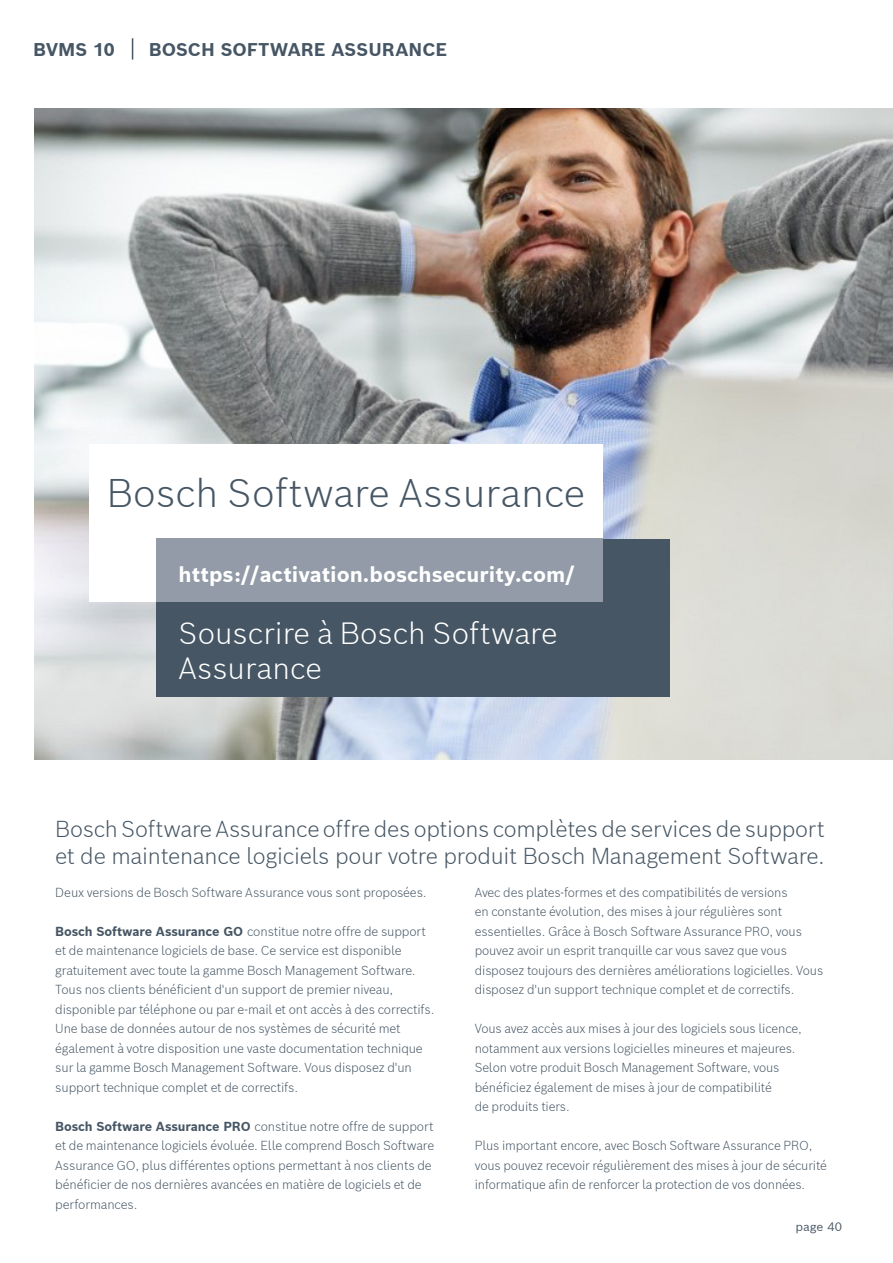
<style>
.page{position:relative;width:893px;height:1263px;background:#fff}
.page>*{position:absolute;margin:0;border:0;box-sizing:border-box;transform-origin:0 0}
.t1{font:300 39px "Bosch Sans";color:#465664}
.t2{font:300 30px/34.5px "Bosch Sans";color:#fff}
.t3{font:300 22.5px/27px "Bosch Sans";letter-spacing:-.01em;color:#465664}
.t4{font:700 21px "Bosch Sans";color:#fff}
.t5{font:700 18px "Bosch Sans";color:#465664}
.t6{font:300 12.75px/19.5px "Bosch Sans";letter-spacing:-.01em;color:#465664}
.t7{font:12px "Bosch Sans";color:#465664}
.s1{font-weight:700}
</style>
<div class="page">
<svg style="left:132px;top:38px;width:1px;height:22px"></svg>
<img style="left:34px;top:108px;width:859px;height:652px">
<div style="left:89px;top:444px;width:514px;height:158px;background:#fff"></div>
<div style="left:156px;top:539px;width:514px;height:158px;background:#465664"></div>
<div style="left:156px;top:539px;width:447px;height:63px;background:#929ba7"></div>
<h3 class="t5" style="left:33px;top:38px;width:83px">BVMS 10</h3>
<p class="t5" style="left:149px;top:38px;width:300px">BOSCH SOFTWARE ASSURANCE</p>
<p class="t1" style="left:107px;top:467px;width:480px">Bosch Software Assurance</p>
<p class="t4" style="left:179px;top:560px;width:398px">https://activation.boschsecurity.com/</p>
<p class="t2" style="left:179px;top:615px;width:381px">Souscrire à Bosch Software<br>Assurance</p>
<p class="t3" style="left:55px;top:814px;width:771px">Bosch Software Assurance offre des options complètes de services de support et de maintenance logiciels pour votre produit Bosch Management Software.</p>
<p class="t6" style="left:475px;top:882px;width:350px">Avec des plates-formes et des compatibilités de versions<br>en constante évolution, des mises à jour régulières sont essentielles. Grâce à Bosch Software Assurance PRO, vous pouvez avoir un esprit tranquille car vous savez que vous disposez toujours des dernières améliorations logicielles. Vous disposez d'un support technique complet et de correctifs.</p>
<p class="t6" style="left:475px;top:1018px;width:328px">Vous avez accès aux mises à jour des logiciels sous licence, notamment aux versions logicielles mineures et majeures.<br>Selon votre produit Bosch Management Software, vous bénéficiez également de mises à jour de compatibilité<br>de produits tiers.</p>
<p class="t6" style="left:475px;top:1135px;width:354px">Plus important encore, avec Bosch Software Assurance PRO, vous pouvez recevoir régulièrement des mises à jour de sécurité informatique afin de renforcer la protection de vos données.</p>
<p class="t6" style="left:55px;top:882px;width:373px">Deux versions de Bosch Software Assurance vous sont proposées.</p>
<p class="t6" style="left:55px;top:921px;width:381px"><span class="s1">Bosch Software Assurance GO</span> constitue notre offre de support et de maintenance logiciels de base. Ce service est disponible gratuitement avec toute la gamme Bosch Management Software.<br>Tous nos clients bénéficient d'un support de premier niveau, disponible par téléphone ou par e-mail et ont accès à des correctifs.<br>Une base de données autour de nos systèmes de sécurité met également à votre disposition une vaste documentation technique sur la gamme Bosch Management Software. Vous disposez d'un support technique complet et de correctifs.</p>
<p class="t6" style="left:55px;top:1116px;width:380px"><span class="s1">Bosch Software Assurance PRO</span> constitue notre offre de support et de maintenance logiciels évoluée. Elle comprend Bosch Software Assurance GO, plus différentes options permettant à nos clients de bénéficier de nos dernières avancées en matière de logiciels et de performances.</p>
<p class="t7" style="left:795px;top:1218px;width:48px">page 40</p>
</div>
